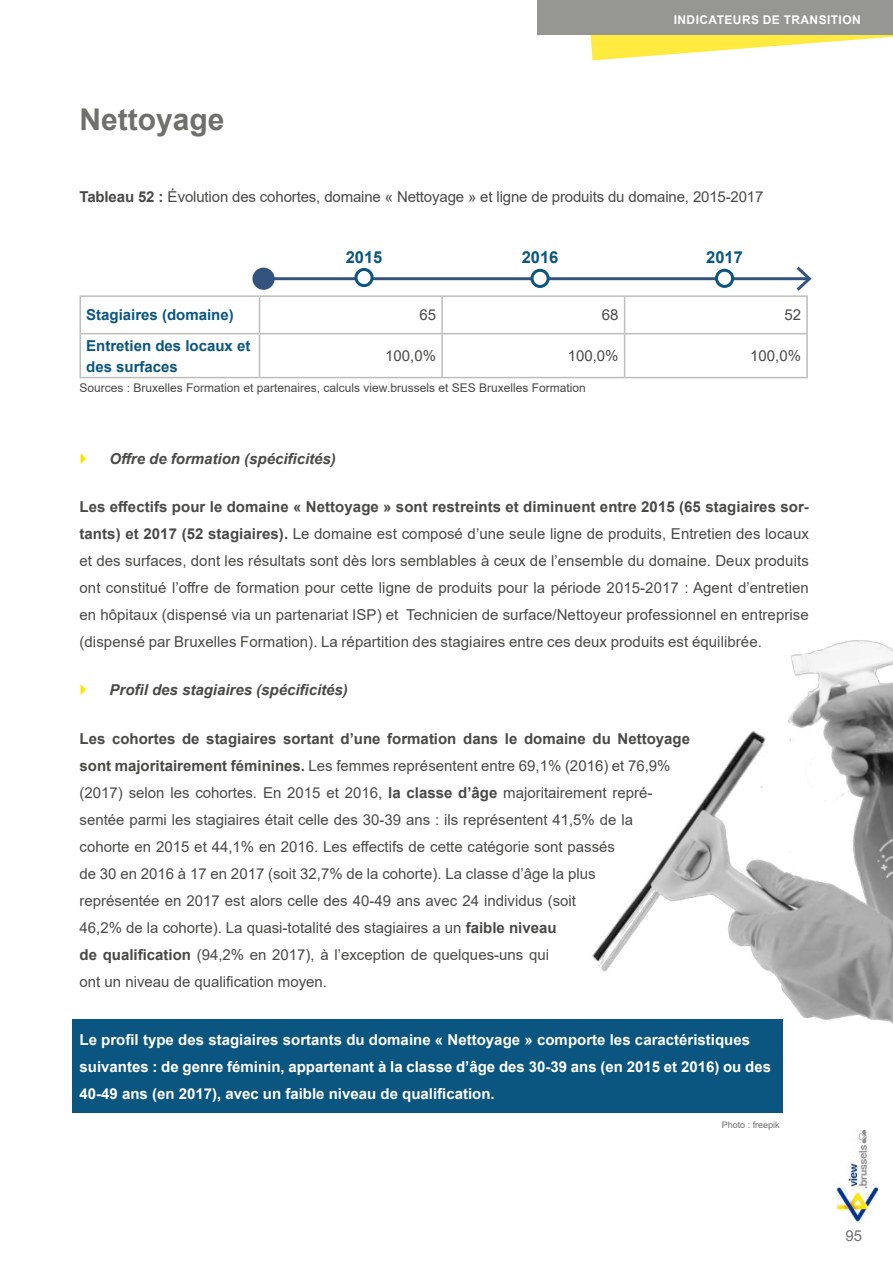
<style>
.page{position:relative;width:893px;height:1263px;background:#fff}
.page>*{position:absolute;margin:0;border:0;box-sizing:border-box;transform-origin:0 0}
.t1{font:700 30px "Arial";color:#6f6f6c}
.t2{font:700 16.5px "Arial";color:#0a5680}
.t3{font:15px/27px "Arial";color:#494947;text-align:justify}
.t4{font:700 15px/27px "Arial";color:#fff}
.t5{font:italic 700 15px "Arial";color:#494947}
.t6{font:700 15px/21px "Arial";color:#0a5680}
.t7{font:15px "Arial";color:#717070}
.t8{font:12px "Arial";color:#494947}
.t9{font:700 12px "Arial";letter-spacing:.035em;color:#fff}
.t10{font:9px "Arial";color:#6f6f6e}
.s1{font-weight:700}
</style>
<div class="page">
<svg style="left:590px;top:35px;width:303px;height:25px"></svg>
<div style="left:537px;top:0;width:356px;height:35px;background:#969693"></div>
<img style="left:836px;top:1131px;width:42px;height:91px">
<div style="left:73px;top:1020px;width:710px;height:93px;background:#0a5680"></div>
<hr style="left:80px;top:295px;width:180px;height:2px;background:#bdbdbb">
<hr style="left:80px;top:297px;width:1px;height:36px;background:#bdbdbb">
<hr style="left:260px;top:295px;width:182px;height:2px;background:#bdbdbb">
<hr style="left:259px;top:297px;width:1px;height:36px;background:#bdbdbb">
<hr style="left:442px;top:295px;width:183px;height:2px;background:#bdbdbb">
<hr style="left:441px;top:297px;width:2px;height:36px;background:#bdbdbb">
<hr style="left:625px;top:295px;width:183px;height:2px;background:#bdbdbb">
<hr style="left:624px;top:297px;width:1px;height:36px;background:#bdbdbb">
<hr style="left:806px;top:297px;width:2px;height:36px;background:#bdbdbb">
<hr style="left:80px;top:333px;width:180px;height:1px;background:#bdbdbb">
<hr style="left:80px;top:334px;width:1px;height:43px;background:#bdbdbb">
<hr style="left:260px;top:333px;width:182px;height:1px;background:#bdbdbb">
<hr style="left:259px;top:334px;width:1px;height:43px;background:#bdbdbb">
<hr style="left:442px;top:333px;width:183px;height:1px;background:#bdbdbb">
<hr style="left:441px;top:334px;width:2px;height:43px;background:#bdbdbb">
<hr style="left:625px;top:333px;width:183px;height:1px;background:#bdbdbb">
<hr style="left:624px;top:334px;width:1px;height:43px;background:#bdbdbb">
<hr style="left:806px;top:334px;width:2px;height:43px;background:#bdbdbb">
<hr style="left:80px;top:377px;width:180px;height:1px;background:#bdbdbb">
<hr style="left:260px;top:377px;width:182px;height:1px;background:#bdbdbb">
<hr style="left:442px;top:377px;width:183px;height:1px;background:#bdbdbb">
<hr style="left:625px;top:377px;width:183px;height:1px;background:#bdbdbb">
<img style="left:380px;top:640px;width:513px;height:384px">
<hr style="left:263px;top:277px;width:545px;height:3px;background:#00295e">
<svg style="left:252px;top:268px;width:23px;height:22px"></svg>
<svg style="left:797px;top:267px;width:15px;height:24px"></svg>
<svg style="left:356px;top:269px;width:16px;height:17px"></svg>
<div style="left:354px;top:268px;width:20px;height:19px;border:3px solid #0a5680;border-radius:50%"></div>
<svg style="left:532px;top:270px;width:16px;height:16px"></svg>
<div style="left:530px;top:269px;width:20px;height:19px;border:3px solid #0a5680;border-radius:50%"></div>
<div style="left:716px;top:270px;width:17px;height:16px;background:#fff;border-radius:50%"></div>
<div style="left:715px;top:269px;width:19px;height:19px;border:3px solid #0a5680;border-radius:50%"></div>
<h1 class="t1" style="left:80px;top:99px;width:147px">Nettoyage</h1>
<p class="t9" style="left:674px;top:11px;width:189px">INDICATEURS DE TRANSITION</p>
<p class="t3" style="left:80px;top:183px;width:685px"><span class="s1">Tableau 52 :</span> Évolution des cohortes, domaine « Nettoyage » et ligne de produits du domaine, 2015-2017</p>
<p class="t2" style="left:346px;top:246px;width:38px">2015</p>
<p class="t2" style="left:522px;top:246px;width:38px">2016</p>
<p class="t2" style="left:706px;top:246px;width:38px">2017</p>
<p class="t6" style="left:86px;top:305px;width:149px">Stagiaires (domaine)</p>
<p class="t3" style="left:419px;top:301px;width:18px">65</p>
<p class="t3" style="left:602px;top:301px;width:18px">68</p>
<p class="t3" style="left:784px;top:301px;width:18px">52</p>
<p class="t6" style="left:86px;top:335px;width:166px">Entretien des locaux et des surfaces</p>
<p class="t3" style="left:385px;top:342px;width:52px">100,0%</p>
<p class="t3" style="left:568px;top:342px;width:52px">100,0%</p>
<p class="t3" style="left:750px;top:342px;width:52px">100,0%</p>
<p class="t8" style="left:80px;top:379px;width:508px">Sources : Bruxelles Formation et partenaires, calculs view.brussels et SES Bruxelles Formation</p>
<p class="t5" style="left:110px;top:449px;width:228px">Offre de formation (spécificités)</p>
<p class="t3" style="left:80px;top:493px;width:731px"><span class="s1">Les effectifs pour le domaine « Nettoyage » sont restreints et diminuent entre 2015 (65 stagiaires sor&shy;tants) et 2017 (52 stagiaires).</span> Le domaine est composé d’une seule ligne de produits, Entretien des locaux et des surfaces, dont les résultats sont dès lors semblables à ceux de l’ensemble du domaine. Deux produits ont constitué l’offre de formation pour cette ligne de produits pour la période 2015-2017 : Agent d’entretien en hôpitaux (dispensé via un partenariat ISP) et Technicien de surface/Nettoyeur professionnel en entreprise (dispensé par Bruxelles Formation). La répartition des stagiaires entre ces deux produits est équilibrée.</p>
<p class="t5" style="left:110px;top:680px;width:240px">Profil des stagiaires (spécificités)</p>
<p class="t3" style="left:80px;top:725px;width:612px;text-align:left"><span class="s1">Les cohortes de stagiaires sortant d’une formation dans le domaine du Nettoyage sont majoritairement féminines.</span> Les femmes représentent entre 69,1% (2016) et 76,9% (2017) selon les cohortes. En 2015 et 2016, <span class="s1">la classe d’âge</span> majoritairement repré&shy;sentée parmi les stagiaires était celle des 30-39 ans : ils représentent 41,5% de la<br>cohorte en 2015 et 44,1% en 2016. Les effectifs de cette catégorie sont passés<br>de 30 en 2016 à 17 en 2017 (soit 32,7% de la cohorte). La classe d’âge la plus<br>représentée en 2017 est alors celle des 40-49 ans avec 24 individus (soit<br>46,2% de la cohorte). La quasi-totalité des stagiaires a un <span class="s1">faible niveau<br>de qualification</span> (94,2% en 2017), à l’exception de quelques-uns qui<br>ont un niveau de qualification moyen.</p>
<p class="t4" style="left:80px;top:1026px;width:693px">Le profil type des stagiaires sortants du domaine « Nettoyage » comporte les caractéristiques suivantes : de genre féminin, appartenant à la classe d’âge des 30-39 ans (en 2015 et 2016) ou des<br>40-49 ans (en 2017), avec un faible niveau de qualification.</p>
<p class="t10" style="left:722px;top:1118px;width:60px">Photo : freepik</p>
<p class="t7" style="left:845px;top:1225px;width:18px">95</p>
</div>
